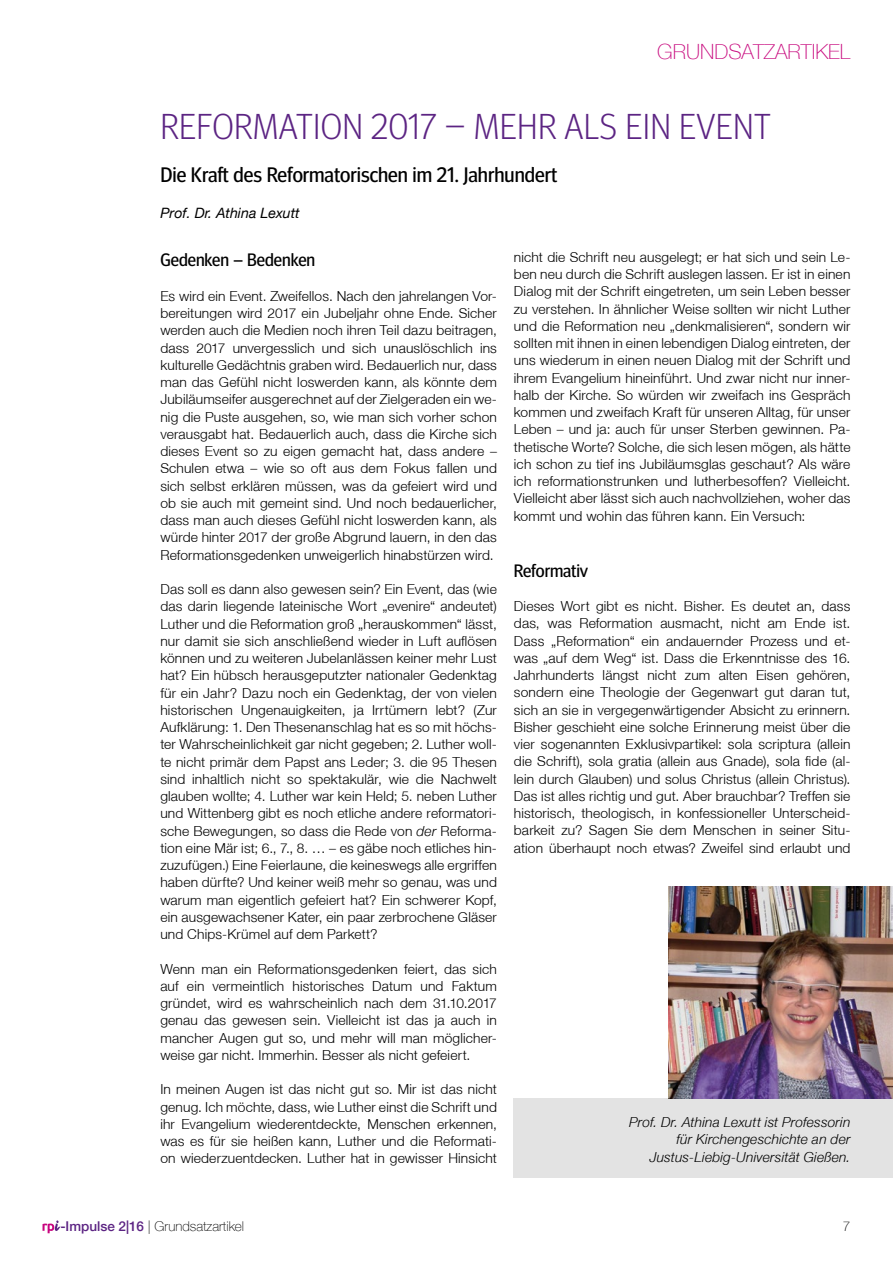
<style>
.page{position:relative;width:893px;height:1263px;background:#fff}
.page>*{position:absolute;margin:0;border:0;box-sizing:border-box;transform-origin:0 0}
.t1{font:300 36px "Meta Headline OT";letter-spacing:.01em;color:#5c2483}
.t2{font:21px "Meta Headline OT";color:#000}
.t3{font:100 21px "Helvetica Neue LT";color:#c80b7f}
.t4{font:18px "Meta Headline OT";letter-spacing:-.005em;color:#000}
.t5{font:italic 14.25px "Helvetica Neue LT";color:#000}
.t6{font:300 13.8px/17.2px "Helvetica Neue LT";letter-spacing:.01em;color:#000;text-align:justify}
.t7{font:italic 300 13.8px/17.2px "Helvetica Neue LT";letter-spacing:.01em;color:#000;text-align:right}
.t8{font:100 13.5px "Helvetica Neue LT";color:#000}
.s1{font-style:italic}
.s2{font-weight:500;color:#5c2483}
</style>
<div class="page">
<svg style="left:43px;top:1220px;width:17px;height:13px"></svg>
<div style="left:514px;top:1098px;width:379px;height:79px;background:#e3e3e3"></div>
<img style="left:668px;top:887px;width:225px;height:211px">
<h2 class="t3" style="left:657px;top:40px;width:195px">GRUNDSATZARTIKEL</h2>
<h1 class="t1" style="left:161px;top:105px;width:612px">REFORMATION 2017 – MEHR ALS EIN EVENT</h1>
<h2 class="t2" style="left:160px;top:162px;width:399px">Die Kraft des Reformatorischen im 21. Jahrhundert</h2>
<p class="t5" style="left:160px;top:205px;width:141px">Prof. Dr. Athina Lexutt</p>
<h3 class="t4" style="left:160px;top:249px;width:156px">Gedenken – Bedenken</h3>
<p class="t6" style="left:160px;top:287px;width:338px">Es wird ein Event. Zweifellos. Nach den jahrelangen Vor&shy;bereitungen wird 2017 ein Jubeljahr ohne Ende. Sicher werden auch die Medien noch ihren Teil dazu beitragen, dass 2017 unvergesslich und sich unauslöschlich ins kulturelle Gedächtnis graben wird. Bedauerlich nur, dass man das Gefühl nicht loswerden kann, als könnte dem Jubiläumseifer ausgerechnet auf der Zielgeraden ein we&shy;nig die Puste ausgehen, so, wie man sich vorher schon verausgabt hat. Bedauerlich auch, dass die Kirche sich dieses Event so zu eigen gemacht hat, dass andere – Schulen etwa – wie so oft aus dem Fokus fallen und sich selbst erklären müssen, was da gefeiert wird und ob sie auch mit gemeint sind. Und noch bedauerlicher, dass man auch dieses Gefühl nicht loswerden kann, als würde hinter 2017 der große Abgrund lauern, in den das Reformationsgedenken unweigerlich hinabstürzen wird.</p>
<p class="t6" style="left:160px;top:580px;width:338px">Das soll es dann also gewesen sein? Ein Event, das (wie das darin liegende lateinische Wort „evenire“ andeutet)<br>Luther und die Reformation groß „herauskommen“ lässt, nur damit sie sich anschließend wieder in Luft auflösen können und zu weiteren Jubelanlässen keiner mehr Lust hat? Ein hübsch herausgeputzter nationaler Gedenktag für ein Jahr? Dazu noch ein Gedenktag, der von vielen historischen Ungenauigkeiten, ja Irrtümern lebt? (Zur Aufklärung: 1. Den Thesenanschlag hat es so mit höchs&shy;ter Wahrscheinlichkeit gar nicht gegeben; 2. Luther woll&shy;te nicht primär dem Papst ans Leder; 3. die 95 Thesen sind inhaltlich nicht so spektakulär, wie die Nachwelt glauben wollte; 4. Luther war kein Held; 5. neben Luther und Wittenberg gibt es noch etliche andere reformatori&shy;sche Bewegungen, so dass die Rede von <span class="s1">der</span> Reforma&shy;tion eine Mär ist; 6., 7., 8. … – es gäbe noch etliches hin&shy;zuzufügen.) Eine Feierlaune, die keineswegs alle ergriffen haben dürfte? Und keiner weiß mehr so genau, was und warum man eigentlich gefeiert hat? Ein schwerer Kopf, ein ausgewachsener Kater, ein paar zerbrochene Gläser und Chips-Krümel auf dem Parkett?</p>
<p class="t6" style="left:160px;top:960px;width:338px">Wenn man ein Reformationsgedenken feiert, das sich auf ein vermeintlich historisches Datum und Faktum gründet, wird es wahrscheinlich nach dem 31.10.2017 genau das gewesen sein. Vielleicht ist das ja auch in mancher Augen gut so, und mehr will man möglicher&shy;weise gar nicht. Immerhin. Besser als nicht gefeiert.</p>
<p class="t6" style="left:160px;top:1080px;width:338px">In meinen Augen ist das nicht gut so. Mir ist das nicht genug. Ich möchte, dass, wie Luther einst die Schrift und ihr Evangelium wiederentdeckte, Menschen erkennen, was es für sie heißen kann, Luther und die Reformati&shy;on wiederzuentdecken. Luther hat in gewisser Hinsicht</p>
<p class="t6" style="left:514px;top:248px;width:338px">nicht die Schrift neu ausgelegt; er hat sich und sein Le&shy;ben neu durch die Schrift auslegen lassen. Er ist in einen Dialog mit der Schrift eingetreten, um sein Leben besser zu verstehen. In ähnlicher Weise sollten wir nicht Luther und die Reformation neu „denkmalisieren“, sondern wir sollten mit ihnen in einen lebendigen Dialog eintreten, der uns wiederum in einen neuen Dialog mit der Schrift und ihrem Evangelium hineinführt. Und zwar nicht nur inner&shy;halb der Kirche. So würden wir zweifach ins Gespräch kommen und zweifach Kraft für unseren Alltag, für unser Leben – und ja: auch für unser Sterben gewinnen. Pa&shy;thetische Worte? Solche, die sich lesen mögen, als hätte ich schon zu tief ins Jubiläumsglas geschaut? Als wäre ich reformationstrunken und lutherbesoffen? Vielleicht.<br>Vielleicht aber lässt sich auch nachvollziehen, woher das kommt und wohin das führen kann. Ein Versuch:</p>
<h3 class="t4" style="left:514px;top:559px;width:76px">Reformativ</h3>
<p class="t6" style="left:514px;top:597px;width:338px">Dieses Wort gibt es nicht. Bisher. Es deutet an, dass das, was Reformation ausmacht, nicht am Ende ist.<br>Dass „Reformation“ ein andauernder Prozess und et&shy;was „auf dem Weg“ ist. Dass die Erkenntnisse des 16.<br>Jahrhunderts längst nicht zum alten Eisen gehören, sondern eine Theologie der Gegenwart gut daran tut, sich an sie in vergegenwärtigender Absicht zu erinnern.<br>Bisher geschieht eine solche Erinnerung meist über die vier sogenannten Exklusivpartikel: sola scriptura (allein die Schrift), sola gratia (allein aus Gnade), sola fide (al&shy;lein durch Glauben) und solus Christus (allein Christus).<br>Das ist alles richtig und gut. Aber brauchbar? Treffen sie historisch, theologisch, in konfessioneller Unterscheid&shy;barkeit zu? Sagen Sie dem Menschen in seiner Situ&shy;ation überhaupt noch etwas? Zweifel sind erlaubt und</p>
<p class="t7" style="left:629px;top:1113px;width:223px">Prof. Dr. Athina Lexutt ist Professorin für Kirchengeschichte an der<br>Justus-Liebig-Universität Gießen.</p>
<p class="t8" style="left:60px;top:1218px;width:185px"><span class="s2">-Impulse 2|16</span> | Grundsatzartikel</p>
<p class="t8" style="left:843px;top:1218px;width:9px">7</p>
</div>
